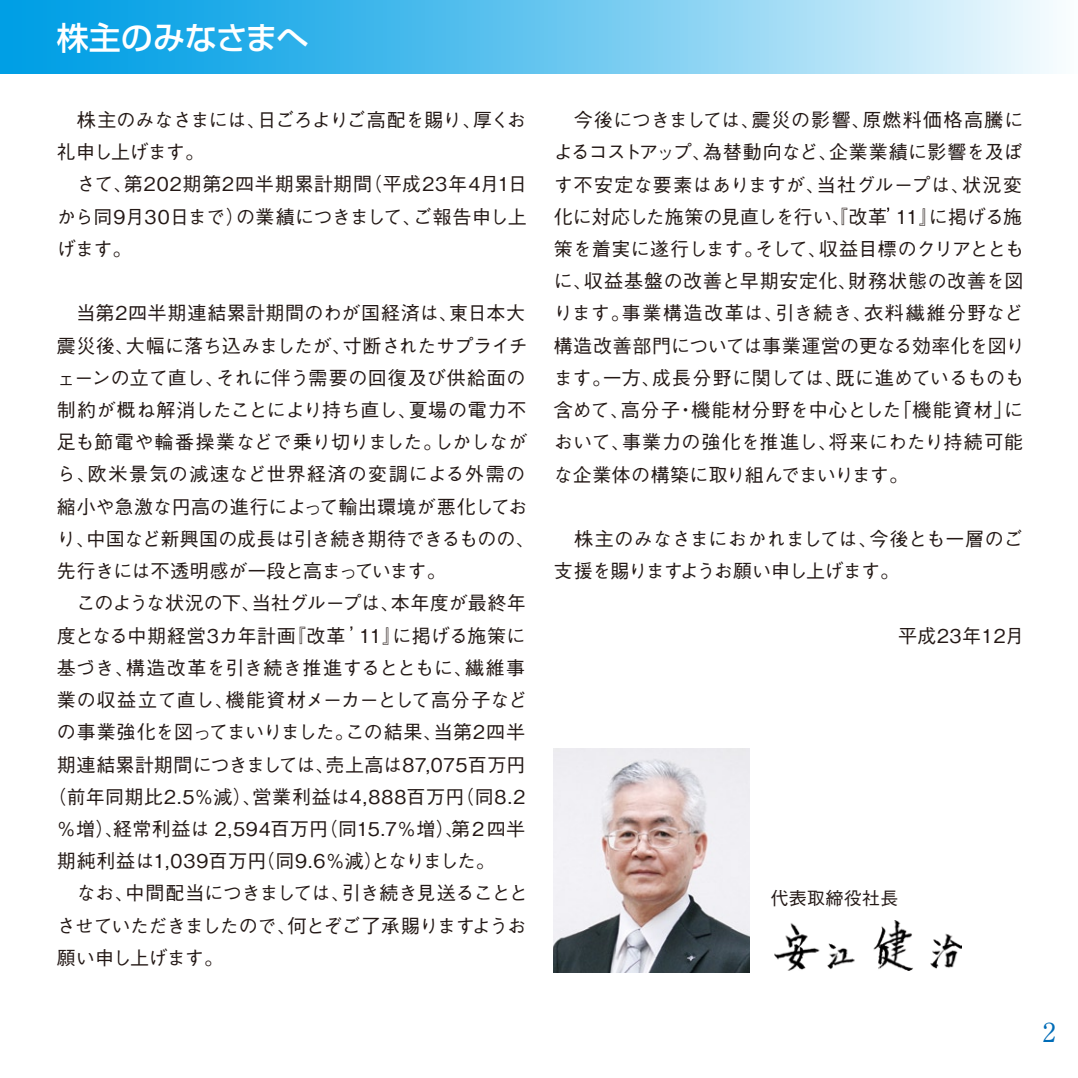
<style>
.page{position:relative;width:1078px;height:1078px;background:#fff}
.page>*{position:absolute;margin:0;border:0;box-sizing:border-box;transform-origin:0 0}
.t1{font:500 32px "Shin Go Pro";letter-spacing:-.01em;color:#fff}
.t2{font:26px "Ryumin Pro";color:#006cb7}
.t3{font:500 19px/32.2px "Gothic BBB Pro";letter-spacing:.005em;color:#231815}
.t4{font:500 19px/32.2px "Gothic BBB Pro";letter-spacing:-.035em;color:#231815}
.t5{font:500 19px/32.2px "Gothic BBB Pro";letter-spacing:-.02em;color:#231815}
.t6{font:500 19px "Gothic BBB Pro";letter-spacing:.025em;color:#231815}
.t7{font:500 19px "Gothic BBB Pro";letter-spacing:.035em;color:#231815}
.t8{font:500 19px "Gothic BBB Pro";letter-spacing:-.045em;color:#231815}
.t9{font:500 19px "Gothic BBB Pro";letter-spacing:-.04em;color:#231815}
.t10{font:500 18px "Gothic BBB Pro";letter-spacing:.02em;color:#231815}
</style>
<div class="page">
<div style="left:0;top:0;width:1077px;height:74px;background:linear-gradient(to right,#0097e3,#edf8fd)"></div>
<img style="left:774px;top:920px;width:186px;height:50px">
<img style="left:553px;top:748px;width:196px;height:224px">
<h1 class="t1" style="left:57px;top:12px;width:253px">株主のみなさまへ</h1>
<p class="t4" style="left:57px;top:101px;width:470px;text-indent:20px">株主のみなさまには、日ごろよりご高配を賜り、厚くお礼申し上げます。</p>
<p class="t3" style="left:57px;top:166px;width:471px;text-align:justify;text-indent:20px">さて、第202期第2四半期累計期間（平成23年4月1日から同9月30日まで）の業績につきまして、ご報告申し上げます。</p>
<p class="t3" style="left:57px;top:294px;width:479px;text-indent:19px">当第2四半期連結累計期間のわが国経済は、東日本大震災後、大幅に落ち込みましたが、寸断されたサプライチェーンの立て直し、それに伴う需要の回復及び供給面の制約が概ね解消したことにより持ち直し、夏場の電力不足も節電や輪番操業などで乗り切りました。しかしながら、欧米景気の減速など世界経済の変調による外需の縮小や急激な円高の進行によって輸出環境が悪化しており、中国など新興国の成長は引き続き期待できるものの、先行きには不透明感が一段と高まっています。</p>
<p class="t3" style="left:76px;top:584px;width:451px">このような状況の下、当社グループは、本年度が最終年</p>
<p class="t3" style="left:57px;top:617px;width:470px">度となる中期経営3カ年計画『改革 11』に掲げる施策に</p>
<p class="t3" style="left:57px;top:649px;width:469px">基づき、構造改革を引き続き推進するとともに、繊維事</p>
<p class="t6" style="left:57px;top:684px;width:471px">業の収益立て直し、機能資材メーカーとして高分子など</p>
<p class="t3" style="left:57px;top:713px;width:469px">の事業強化を図ってまいりました。この結果、当第2四半</p>
<p class="t3" style="left:57px;top:745px;width:470px">期連結累計期間につきましては、売上高は87,075百万円</p>
<p class="t7" style="left:47px;top:781px;width:479px">（前年同期比2.5％減）、営業利益は4,888百万円（同8.2</p>
<p class="t3" style="left:57px;top:810px;width:469px">％増）、経常利益は 2,594百万円（同15.7％増）、第２四半</p>
<p class="t3" style="left:57px;top:842px;width:440px">期純利益は1,039百万円（同9.6％減）となりました。</p>
<p class="t4" style="left:77px;top:874px;width:452px">なお、中間配当につきましては、引き続き見送ることと</p>
<p class="t8" style="left:57px;top:910px;width:470px">させていただきましたので、何とぞご了承賜りますようお</p>
<p class="t9" style="left:57px;top:942px;width:168px">願い申し上げます。</p>
<p class="t3" style="left:553px;top:101px;width:472px;text-indent:20px">今後につきましては、震災の影響、原燃料価格高騰によるコストアップ、為替動向など、企業業績に影響を及ぼす不安定な要素はありますが、当社グループは、状況変化に対応した施策の見直しを行い『、改革 11』に掲げる施策を着実に遂行します。そして、収益目標のクリアとともに、収益基盤の改善と早期安定化、財務状態の改善を図ります。事業構造改革は、引き続き、衣料繊維分野など構造改善部門については事業運営の更なる効率化を図ります。一方、成長分野に関しては、既に進めているものも含めて、高分子・機能材分野を中心とした「機能資材」において、事業力の強化を推進し、将来にわたり持続可能な企業体の構築に取り組んでまいります。</p>
<p class="t5" style="left:553px;top:520px;width:470px;text-indent:20px">株主のみなさまにおかれましては、今後とも一層のご支援を賜りますようお願い申し上げます。</p>
<p class="t6" style="left:897px;top:620px;width:127px">平成23年12月</p>
<p class="t10" style="left:770px;top:883px;width:130px">代表取締役社長</p>
<h2 class="t2" style="left:1042px;top:1011px;width:14px">2</h2>
</div>
